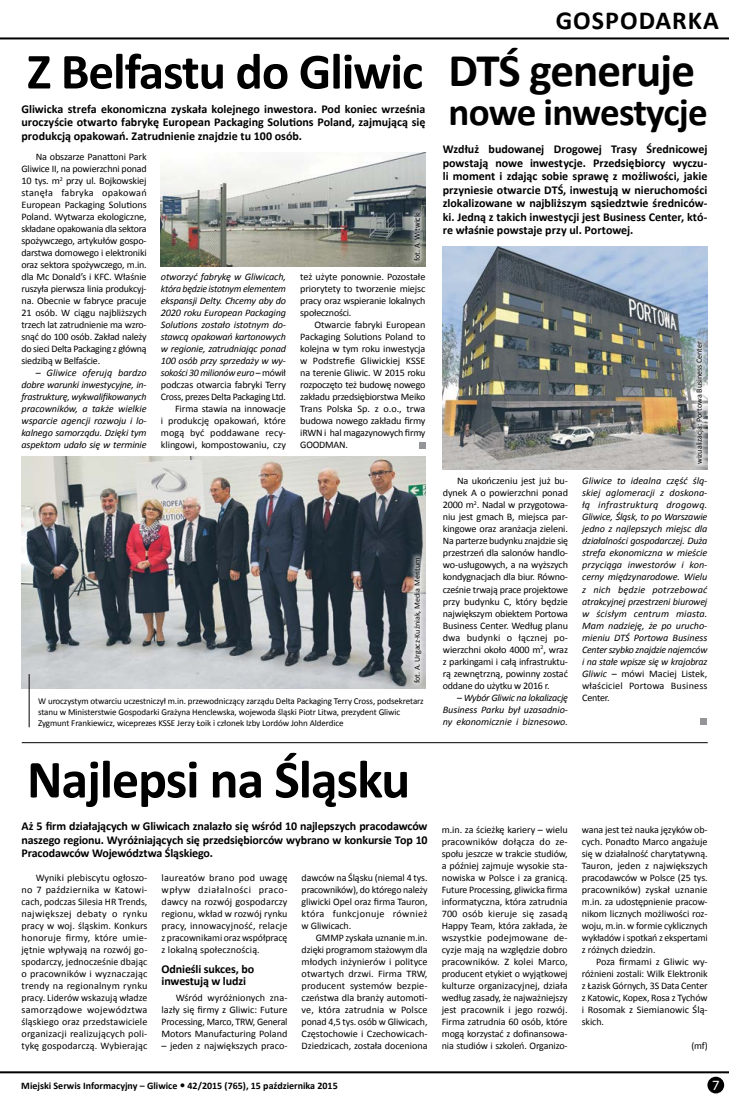
<style>
.page{position:relative;width:729px;height:1098px;background:#fff}
.page>*{position:absolute;margin:0;border:0;box-sizing:border-box;transform-origin:0 0}
.t1{font:700 54px "Calibri";letter-spacing:-.02em;color:#000}
.t2{font:700 51px "Calibri";letter-spacing:-.02em;color:#000}
.t3{font:700 39px "Calibri";letter-spacing:-.02em;color:#000}
.t4{font:700 26px "Calibri";letter-spacing:.04em;color:#000}
.t5{font:13px "Museo Sans 500";color:#fff}
.t6{font:700 12px/13.5px "Calibri";letter-spacing:-.005em;color:#000;text-align:justify}
.t7{font:10px/12px "Calibri";letter-spacing:-.01em;color:#000;text-align:justify}
.t8{font:italic 10px/12px "Calibri";letter-spacing:-.015em;color:#000;text-align:justify}
.t9{font:700 10px "Calibri";color:#000}
.t10{font:9px/10.8px "Calibri";letter-spacing:-.01em;color:#000}
.t11{font:8px "Calibri";color:#000}
.s1{font-size:47px}
.s2{font-style:normal}
</style>
<div class="page">
<hr style="left:0;top:37px;width:729px;height:2px;background:#000">
<hr style="left:0;top:1070px;width:729px;height:2px;background:#000">
<div style="left:707px;top:1076px;width:17px;height:16px;background:#000;border-radius:50%"></div>
<img style="left:443px;top:246px;width:264px;height:223px">
<img style="left:21px;top:456px;width:404px;height:232px">
<img style="left:161px;top:152px;width:264px;height:114px">
<hr style="left:29px;top:674px;width:1px;height:53px;background:#000">
<hr style="left:22px;top:742px;width:685px;height:1px;background:#000">
<div style="left:418px;top:442px;width:7px;height:7px;background:#939598"></div>
<div style="left:700px;top:717px;width:7px;height:7px;background:#939598"></div>
<div style="left:408px;top:205px;width:17px;height:62px;background:#fff;opacity:.75"></div>
<div style="left:407px;top:551px;width:20px;height:138px;background:#fff;opacity:.75"></div>
<div style="left:690px;top:335px;width:18px;height:135px;background:#fff;opacity:.75"></div>
<h3 class="t4" style="left:555px;top:4px;width:165px">gospodarka</h3>
<h2 class="t2" style="left:27px;top:39px;width:669px">Z Belfastu do Gliwic <span class="s1">DTŚ generuje</span></h2>
<h3 class="t3" style="left:448px;top:87px;width:260px">nowe inwestycje</h3>
<p class="t6" style="left:21px;top:102px;width:405px">Gliwicka strefa ekonomiczna zyskała kolejnego inwestora. Pod koniec września uroczyście otwarto fabrykę European Packaging Solutions Poland, zajmującą się produkcją opakowań. Zatrudnienie znajdzie tu 100 osób.</p>
<p class="t7" style="left:21px;top:151px;width:127px;text-indent:14px">Na obszarze Panattoni Park Gliwice II, na powierzchni ponad 10 tys. m<sup>2</sup> przy ul. Bojkowskiej stanęła fabryka opakowań European Packaging Solutions Poland. Wytwarza ekologiczne, składane opakowania dla sektora spożywczego, artykułów gospo&shy;darstwa domowego i elektroniki oraz sektora spożywczego, m.in. dla Mc Donald’s i KFC. Właśnie ruszyła pierwsza linia produkcyj&shy;na. Obecnie w fabryce pracuje 21 osób. W ciągu najbliższych trzech lat zatrudnienie ma wzro&shy;snąć do 100 osób. Zakład należy do sieci Delta Packaging z główną siedzibą w Belfaście.</p>
<p class="t8" style="left:21px;top:366px;width:127px;text-indent:14px"><span class="s2">–</span> Gliwice oferują bardzo dobre warunki inwestycyjne, in&shy;frastrukturę, wykwalifikowanych pracowników, a także wielkie wsparcie agencji rozwoju i lo&shy;kalnego samorządu. Dzięki tym aspektom udało się w terminie</p>
<p class="t6" style="left:443px;top:142px;width:266px">Wzdłuż budowanej Drogowej Trasy Średnicowej powstają nowe inwestycje. Przedsiębiorcy wyczu&shy;li moment i zdając sobie sprawę z możliwości, jakie przyniesie otwarcie DTŚ, inwestują w nieruchomości zlokalizowane w najbliższym sąsiedztwie średniców&shy;ki. Jedną z takich inwestycji jest Business Center, któ&shy;re właśnie powstaje przy ul. Portowej.</p>
<p class="t11" style="left:412px;top:261px;width:51px;rotate:-90deg">fot. A. Witwicki</p>
<p class="t8" style="left:161px;top:270px;width:127px;text-align:right">otworzyć fabrykę w Gliwicach, która będzie istotnym elementem ekspansji Delty. Chcemy aby do<br>2020 roku European Packaging<br>Solutions zostało istotnym do&shy;stawcą opakowań kartonowych w regionie, zatrudniając ponad<br>100 osób przy sprzedaży w wy&shy;sokości 30 milionów euro <span class="s2">– mówił podczas otwarcia fabryki Terry<br>Cross, prezes Delta Packaging Ltd.<br>Firma stawia na innowacje<br>i produkcję opakowań, które mogą być poddawane recy&shy;klingowi, kompostowaniu, czy</span></p>
<p class="t7" style="left:300px;top:271px;width:127px">też użyte ponownie. Pozostałe priorytety to tworzenie miejsc pracy oraz wspieranie lokalnych społeczności.</p>
<p class="t7" style="left:300px;top:319px;width:127px;text-indent:14px">Otwarcie fabryki European Packaging Solutions Poland to kolejna w tym roku inwestycja w Podstrefie Gliwickiej KSSE na terenie Gliwic. W 2015 roku rozpoczęto też budowę nowego zakładu przedsiębiorstwa Meiko Trans Polska Sp. z o.o., trwa budowa nowego zakładu firmy iRWN i hal magazynowych firmy GOODMAN.</p>
<p class="t11" style="left:694px;top:464px;width:124px;rotate:-90deg">wizualizacja: Portowa Business Center</p>
<p class="t11" style="left:412px;top:683px;width:127px;rotate:-90deg">fot. A. Urgacz-Kuźniak, Media Meritum</p>
<p class="t10" style="left:38px;top:695px;width:387px">W uroczystym otwarciu uczestniczył m.in. przewodniczący zarządu Delta Packaging Terry Cross, podsekretarz stanu w Ministerstwie Gospodarki Grażyna Henclewska, wojewoda śląski Piotr Litwa, prezydent Gliwic<br>Zygmunt Frankiewicz, wiceprezes KSSE Jerzy Łoik i członek Izby Lordów John Alderdice</p>
<h1 class="t1" style="left:27px;top:744px;width:385px">Najlepsi na Śląsku</h1>
<p class="t6" style="left:21px;top:819px;width:407px">Aż 5 firm działających w Gliwicach znalazło się wśród 10 najlepszych pracodawców naszego regionu. Wyróżniających się przedsiębiorców wybrano w konkursie Top 10<br>Pracodawców Województwa Śląskiego.</p>
<p class="t7" style="left:21px;top:871px;width:127px;text-indent:14px">Wyniki plebiscytu ogłoszo&shy;no 7 października w Katowi&shy;cach, podczas Silesia HR Trends, największej debaty o rynku pracy w woj. śląskim. Konkurs honoruje firmy, które umie&shy;jętnie wpływają na rozwój go&shy;spodarczy, jednocześnie dbając o pracowników i wyznaczając trendy na regionalnym rynku pracy. Liderów wskazują władze samorządowe województwa śląskiego oraz przedstawiciele organizacji realizujących poli&shy;tykę gospodarczą. Wybierając</p>
<p class="t7" style="left:161px;top:871px;width:127px">laureatów brano pod uwagę wpływ działalności praco&shy;dawcy na rozwój gospodarczy regionu, wkład w rozwój rynku pracy, innowacyjność, relacje z pracownikami oraz współpracę z lokalną społecznością.</p>
<p class="t7" style="left:301px;top:871px;width:127px">dawców na Śląsku (niemal 4 tys. pracowników), do którego należy gliwicki Opel oraz firma Tauron, która funkcjonuje również w Gliwicach.</p>
<p class="t7" style="left:301px;top:931px;width:127px;text-indent:14px">GMMP zyskała uznanie m.in. dzięki programom stażowym dla młodych inżynierów i polityce otwartych drzwi. Firma TRW, producent systemów bezpie&shy;czeństwa dla branży automoti&shy;ve, która zatrudnia w Polsce ponad 4,5 tys. osób w Gliwicach, Częstochowie i Czechowicach-Dziedzicach, została doceniona</p>
<p class="t6" style="left:161px;top:962px;width:94px;line-height:12px">Odnieśli sukces, bo inwestują w ludzi</p>
<p class="t7" style="left:161px;top:991px;width:127px;text-indent:14px">Wśród wyróżnionych zna&shy;lazły się firmy z Gliwic: Future Processing, Marco, TRW, General Motors Manufacturing Poland</p>
<p class="t7" style="left:161px;top:1039px;width:127px">– jeden z największych praco-</p>
<p class="t7" style="left:443px;top:475px;width:127px;text-indent:14px">Na ukończeniu jest już bu&shy;dynek A o powierzchni ponad 2000 m<sup>2</sup>. Nadal w przygotowa&shy;niu jest gmach B, miejsca par&shy;kingowe oraz aranżacja zieleni.<br>Na parterze budynku znajdzie się przestrzeń dla salonów handlo&shy;wo-usługowych, a na wyższych kondygnacjach dla biur. Równo&shy;cześnie trwają prace projektowe przy budynku C, który będzie największym obiektem Portowa Business Center. Według planu dwa budynki o łącznej po&shy;wierzchni około 4000 m<sup>2</sup>, wraz z parkingami i całą infrastruktu&shy;rą zewnętrzną, powinny zostać oddane do użytku w 2016 r.</p>
<p class="t8" style="left:443px;top:690px;width:127px;text-indent:14px"><span class="s2">–</span> Wybór Gliwic na lokalizację Business Parku był uzasadnio&shy;ny ekonomicznie i biznesowo.</p>
<p class="t8" style="left:582px;top:474px;width:127px">Gliwice to idealna część ślą&shy;skiej aglomeracji z doskona&shy;łą infrastrukturą drogową.<br>Gliwice, Śląsk, to po Warszawie jedno z najlepszych miejsc dla działalności gospodarczej. Duża strefa ekonomiczna w mieście przyciąga inwestorów i kon&shy;cerny międzynarodowe. Wielu z nich będzie potrzebować atrakcyjnej przestrzeni biurowej w ścisłym centrum miasta.<br>Mam nadzieję, że po urucho&shy;mieniu DTŚ Portowa Business Center szybko znajdzie najemców i na stałe wpisze się w krajobraz Gliwic <span class="s2">– mówi Maciej Listek, właściciel Portowa Business Center.</span></p>
<p class="t7" style="left:441px;top:823px;width:127px">m.in. za ścieżkę kariery – wielu pracowników dołącza do ze&shy;społu jeszcze w trakcie studiów, a później zajmuje wysokie sta&shy;nowiska w Polsce i za granicą.<br>Future Processing, gliwicka firma informatyczna, która zatrudnia 700 osób kieruje się zasadą Happy Team, która zakłada, że wszystkie podejmowane de&shy;cyzje mają na względzie dobro pracowników. Z kolei Marco, producent etykiet o wyjątkowej kulturze organizacyjnej, działa według zasady, że najważniejszy jest pracownik i jego rozwój.<br>Firma zatrudnia 60 osób, które mogą korzystać z dofinansowa&shy;nia studiów i szkoleń. Organizo-</p>
<p class="t7" style="left:581px;top:823px;width:127px">wana jest też nauka języków ob&shy;cych. Ponadto Marco angażuje się w działalność charytatywną.<br>Tauron, jeden z największych pracodawców w Polsce (25 tys. pracowników) zyskał uznanie m.in. za udostępnienie pracow&shy;nikom licznych możliwości roz&shy;woju, m.in. w formie cyklicznych wykładów i spotkań z ekspertami z różnych dziedzin.</p>
<p class="t7" style="left:581px;top:955px;width:127px;text-indent:14px">Poza firmami z Gliwic wy&shy;różnieni zostali: Wilk Elektronik z Łazisk Górnych, 3S Data Center z Katowic, Kopex, Rosa z Tychów i Rosomak z Siemianowic Ślą&shy;skich.</p>
<p class="t7" style="left:691px;top:1039px;width:18px">(mf)</p>
<p class="t9" style="left:21px;top:1078px;width:318px">Miejski Serwis Informacyjny – Gliwice 42/2015 (765), 15 października 2015</p>
<h3 class="t5" style="left:712px;top:1077px;width:8px">7</h3>
</div>
